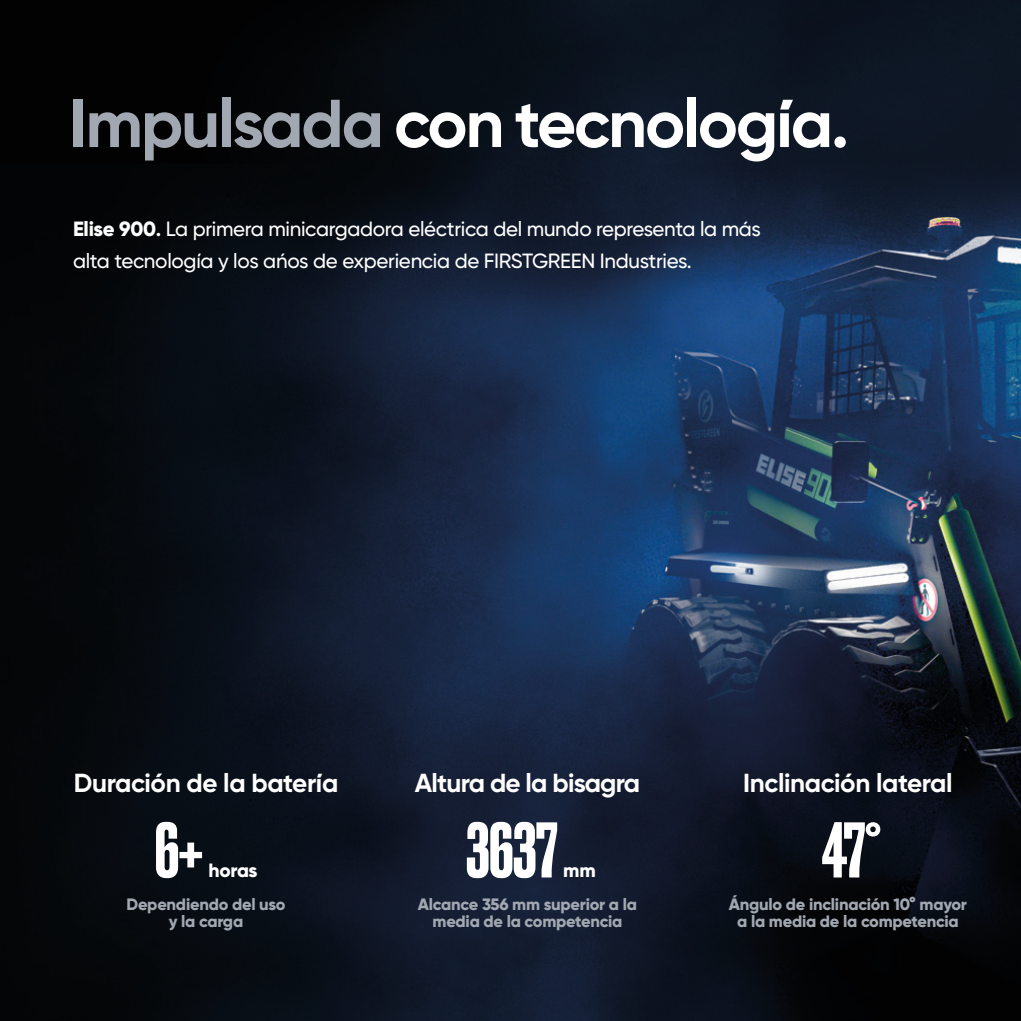
<style>
.page{position:relative;width:1021px;height:1021px;background:#fff}
.page>*{position:absolute;margin:0;border:0;box-sizing:border-box;transform-origin:0 0}
.t1{font:500 74.02px "Druk";letter-spacing:-.02em;color:#fff}
.t2{font:700 67.5px "Gilroy";letter-spacing:-.03em;color:#fff}
.t3{font:700 26.1px "Gilroy";letter-spacing:-.015em;color:#fff}
.t4{font:500 20.47px/32.6px "Gilroy";letter-spacing:-.015em;color:#fff}
.t5{font:800 19.12px "Gilroy";letter-spacing:-.015em;color:#fff}
.t6{font:800 16.43px "Gilroy";letter-spacing:-.015em;color:#a2a8b1}
.s1{color:#a2a8b1}
.s2{font-weight:800}
.s3{font-weight:700}
</style>
<div class="page">
<img style="left:0;top:0;width:1020px;height:1020px">
<p class="t2" style="left:69px;top:81px;width:781px"><span class="s1">Impulsada</span> con tecnología.</p>
<p class="t4" style="left:73px;top:212px;width:689px"><span class="s2">Elise 900</span><span class="s3">.</span> La primera minicargadora eléctrica del mundo representa la más alta tecnología y los ańos de experiencia de FIRSTGREEN Industries.</p>
<p class="t3" style="left:74px;top:767px;width:266px">Duración de la batería</p>
<p class="t1" style="left:154px;top:799px;width:50px">6+</p>
<p class="t5" style="left:208px;top:858px;width:51px">horas</p>
<p class="t6" style="left:127px;top:894px;width:160px">Dependiendo del uso</p>
<p class="t6" style="left:169px;top:910px;width:76px">y la carga</p>
<p class="t3" style="left:415px;top:767px;width:227px">Altura de la bisagra</p>
<p class="t1" style="left:465px;top:799px;width:94px">3637</p>
<p class="t5" style="left:563px;top:858px;width:34px">mm</p>
<p class="t6" style="left:418px;top:894px;width:220px">Alcance 356 mm superior a la</p>
<p class="t6" style="left:432px;top:910px;width:191px">media de la competencia</p>
<p class="t3" style="left:743px;top:767px;width:211px">Inclinación lateral</p>
<p class="t1" style="left:821px;top:799px;width:61px">47°</p>
<p class="t6" style="left:729px;top:894px;width:240px">Ángulo de inclinación 10° mayor</p>
<p class="t6" style="left:737px;top:910px;width:223px">a la media de la competencia</p>
</div>
